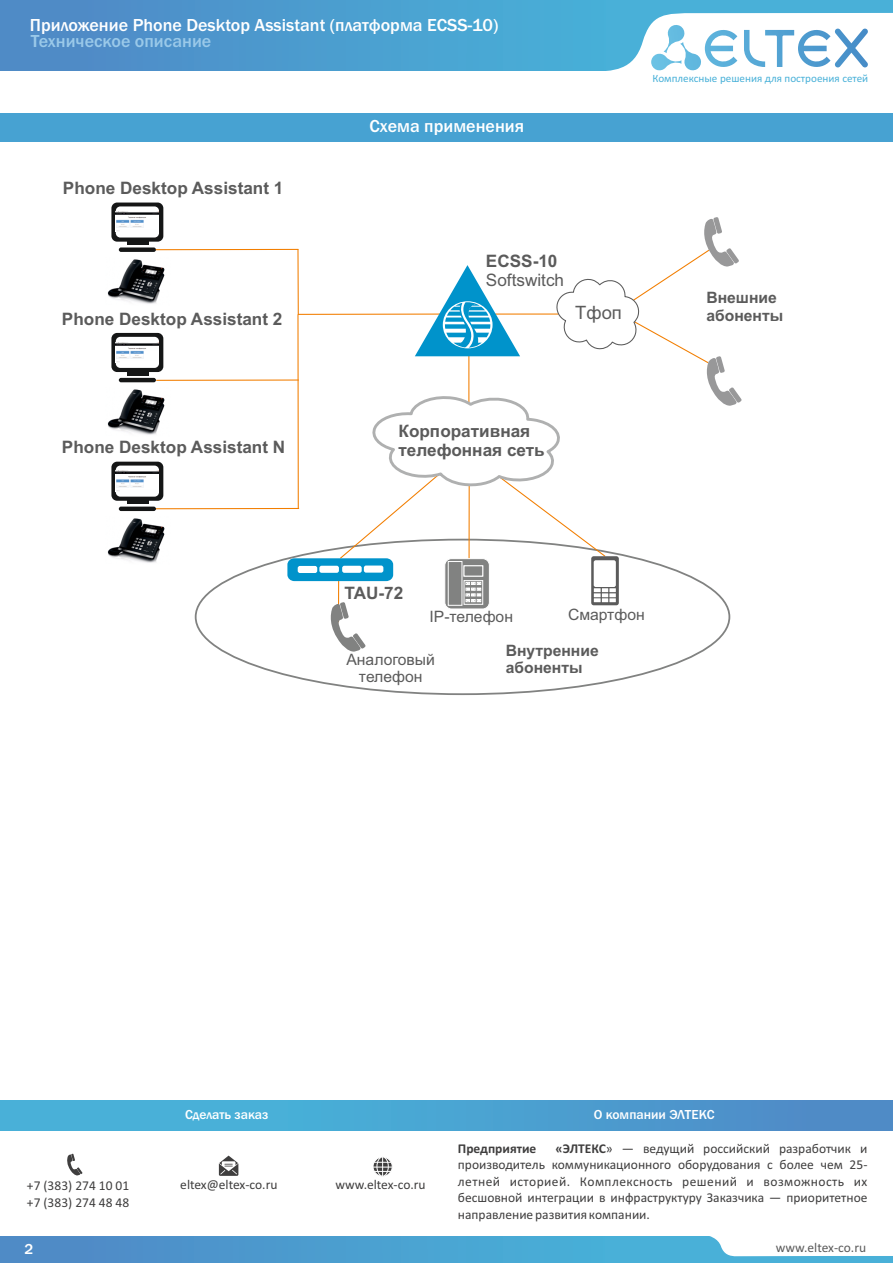
<style>
.page{position:relative;width:893px;height:1263px;background:#fff}
.page>*{position:absolute;margin:0;border:0;box-sizing:border-box;transform-origin:0 0}
.t1{font:18.45px "Arial";color:#5b5b5b}
.t2{font:500 18px "Franklin Gothic";color:#fff}
.t3{font:500 18px "Franklin Gothic";color:#9ac9e9}
.t4{font:700 17.1px/19.2px "Arial";color:#5b5b5b}
.t5{font:17.1px "Arial";color:#5b5b5b}
.t6{font:15.75px/17.5px "Arial";color:#5b5b5b;text-align:center}
.t7{font:700 15.75px/17.5px "Arial";color:#5b5b5b}
.t8{font:500 15px "Franklin Gothic";color:#fff}
.t9{font:13.5px/16.5px "Calibri";color:#3f3e3e;text-align:justify}
.t10{font:500 13.5px "Franklin Gothic";color:#fff}
.t11{font:13.5px "Calibri";color:#5b5b5b}
.t12{font:700 13.5px "Calibri";color:#3f3e3e}
.t13{font:11.1px "Calibri";color:#47b0d8}
.s1{font-weight:700}
</style>
<div class="page">
<div style="left:0;top:0;width:893px;height:71px;background:linear-gradient(to right,#4e8bc7,#47b9dc)"></div>
<svg style="left:589px;top:13px;width:304px;height:58px"></svg>
<div style="left:0;top:1236px;width:893px;height:27px;background:linear-gradient(to right,#4e8bc6,#49badd)"></div>
<svg style="left:703px;top:1236px;width:190px;height:20px"></svg>
<div style="left:0;top:1100px;width:893px;height:30px;background:linear-gradient(to right,#47b9dc,#4f8bc7)"></div>
<svg style="left:219px;top:1155px;width:19px;height:21px"></svg>
<div style="left:373px;top:1156px;width:20px;height:21px;background:#f9f9f9;border:1px solid #fff;border-radius:50%"></div>
<div style="left:376px;top:1156px;width:13px;height:20px;background:#fefefe;border:1px solid #fff;border-radius:50%"></div>
<svg style="left:373px;top:1157px;width:19px;height:19px"></svg>
<svg style="left:67px;top:1154px;width:16px;height:22px"></svg>
<div style="left:0;top:113px;width:893px;height:29px;background:#47a2d2"></div>
<svg style="left:111px;top:203px;width:52px;height:39px"></svg>
<hr style="left:127px;top:241px;width:21px;height:4px;background:#151616">
<div style="left:119px;top:247px;width:37px;height:5px;background:#151616;border-radius:2px"></div>
<img style="left:116px;top:212px;width:43px;height:20px">
<img style="left:107px;top:259px;width:58px;height:45px">
<svg style="left:287px;top:217px;width:455px;height:435px"></svg>
<svg style="left:111px;top:333px;width:52px;height:39px"></svg>
<hr style="left:127px;top:372px;width:21px;height:4px;background:#151616">
<hr style="left:119px;top:378px;width:37px;height:4px;background:#151616;border-radius:2px">
<img style="left:116px;top:342px;width:43px;height:20px">
<img style="left:107px;top:389px;width:58px;height:46px">
<hr style="left:156px;top:249px;width:142px;height:1px;background:#f27e00">
<hr style="left:297px;top:314px;width:2px;height:194px;background:#f27e00">
<hr style="left:156px;top:379px;width:143px;height:2px;background:#f27e00">
<hr style="left:297px;top:249px;width:2px;height:66px;background:#f27e00">
<hr style="left:155px;top:508px;width:144px;height:1px;background:#f27e00">
<svg style="left:111px;top:462px;width:52px;height:39px"></svg>
<hr style="left:127px;top:500px;width:21px;height:4px;background:#151616">
<hr style="left:119px;top:507px;width:37px;height:4px;background:#151616;border-radius:2px">
<img style="left:116px;top:471px;width:43px;height:20px">
<img style="left:107px;top:518px;width:58px;height:45px">
<h2 class="t2" style="left:30px;top:19px;width:470px">Приложение Phone Desktop Assistant (платформа ECSS-10)</h2>
<h2 class="t3" style="left:31px;top:35px;width:182px">Техническое описание</h2>
<p class="t4" style="left:63px;top:180px;width:222px">Phone Desktop Assistant 1</p>
<p class="t4" style="left:62px;top:311px;width:222px">Phone Desktop Assistant 2</p>
<h2 class="t2" style="left:369px;top:120px;width:156px">Схема применения</h2>
<p class="t4" style="left:486px;top:253px;width:73px">ECSS-10</p>
<p class="t5" style="left:486px;top:274px;width:80px">Softswitch</p>
<h1 class="t1" style="left:575px;top:306px;width:48px">Тфоп</h1>
<p class="t13" style="left:652px;top:73px;width:217px">Комплексные решения для построения сетей</p>
<p class="t7" style="left:706px;top:290px;width:78px">Внешние абоненты</p>
<p class="t4" style="left:62px;top:439px;width:225px">Phone Desktop Assistant N</p>
<p class="t4" style="left:399px;top:423px;width:148px">Корпоративная телефонная сеть</p>
<p class="t4" style="left:344px;top:585px;width:60px">TAU-72</p>
<p class="t6" style="left:429px;top:609px;width:85px">IP-телефон</p>
<p class="t6" style="left:568px;top:607px;width:78px">Смартфон</p>
<p class="t6" style="left:346px;top:652px;width:90px">Аналоговый телефон</p>
<p class="t7" style="left:506px;top:643px;width:95px">Внутренние абоненты</p>
<p class="t10" style="left:185px;top:1109px;width:85px">Сделать заказ</p>
<p class="t10" style="left:594px;top:1110px;width:122px">О компании ЭЛТЕКС</p>
<p class="t9" style="left:27px;top:1179px;width:104px">+7 (383) 274 10 01 +7 (383) 274 48 48</p>
<p class="t9" style="left:180px;top:1177px;width:99px">eltex@eltex-co.ru</p>
<p class="t9" style="left:335px;top:1177px;width:92px">www.eltex-co.ru</p>
<p class="t9" style="left:458px;top:1141px;width:411px;text-indent:98px"><span class="s1">«ЭЛТЕКС</span>» — ведущий российский разработчик и производитель коммуникационного оборудования с более чем 25- летней историей. Комплексность решений и возможность их бесшовной интеграции в инфраструктуру Заказчика — приоритетное направление развития компании.</p>
<p class="t12" style="left:458px;top:1143px;width:80px">Предприятие</p>
<p class="t8" style="left:25px;top:1243px;width:10px">2</p>
<p class="t11" style="left:776px;top:1241px;width:92px">www.eltex-co.ru</p>
</div>
